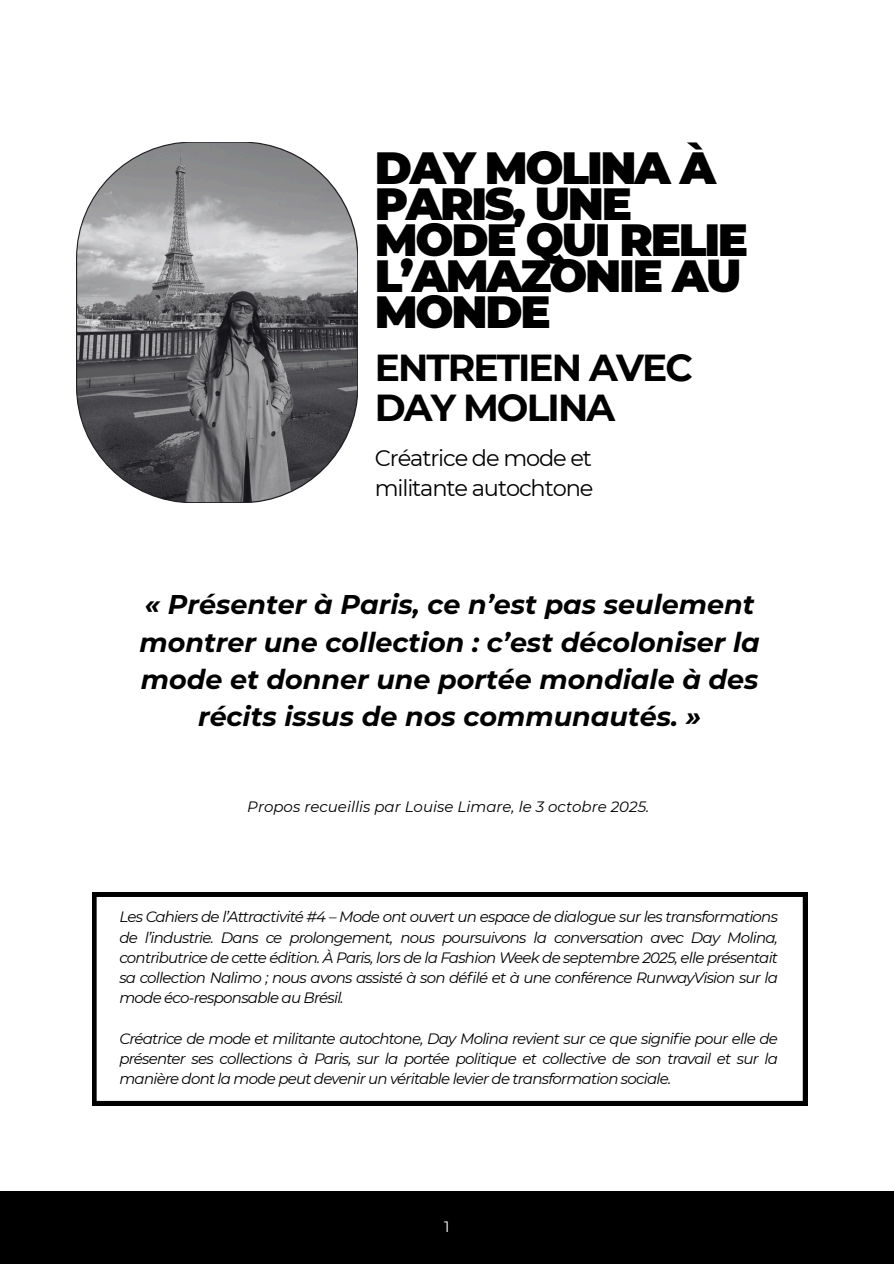
<style>
.page{position:relative;width:894px;height:1264px;background:#fff}
.page>*{position:absolute;margin:0;border:0;box-sizing:border-box;transform-origin:0 0}
.t1{font:900 45px/36px "Montserrat";letter-spacing:-.05em;color:#000}
.t2{font:700 37.5px/40.5px "Montserrat";letter-spacing:-.05em;color:#000}
.t3{font:italic 700 27px/37.2px "Montserrat";color:#000;text-align:center}
.t4{font:22.5px/30.5px "Montserrat";letter-spacing:-.05em;color:#000}
.t5{font:italic 15px/20.2px "Montserrat";letter-spacing:-.05em;color:#000;text-align:justify}
.t6{font:italic 15px "Montserrat";color:#000}
.t7{font:15px "Montserrat";color:#fff}
</style>
<div class="page">
<svg style="left:77px;top:142px;width:281px;height:361px;background:#8a8a8c"></svg>
<svg style="left:92px;top:892px;width:715px;height:213px"></svg>
<div style="left:0;top:1191px;width:893px;height:72px;background:#000"></div>
<h1 class="t1" style="left:374px;top:149px;width:375px">DAY MOLINA À<br>PARIS, UNE<br>MODE QUI RELIE<br>L’AMAZONIE AU<br>MONDE</h1>
<h2 class="t2" style="left:374px;top:347px;width:319px">ENTRETIEN AVEC<br>DAY MOLINA</h2>
<h3 class="t4" style="left:374px;top:442px;width:220px">Créatrice de mode et militante autochtone</h3>
<h3 class="t3" style="left:139px;top:586px;width:622px">« Présenter à Paris, ce n’est pas seulement montrer une collection : c’est décoloniser la mode et donner une portée mondiale à des récits issus de nos communautés. »</h3>
<p class="t6" style="left:247px;top:797px;width:403px">Propos recueillis par Louise Limare, le 3 octobre 2025.</p>
<p class="t5" style="left:119px;top:906px;width:660px">Les Cahiers de l’Attractivité #4 – Mode ont ouvert un espace de dialogue sur les transformations de l’industrie. Dans ce prolongement, nous poursuivons la conversation avec Day Molina, contributrice de cette édition. À Paris, lors de la Fashion Week de septembre 2025, elle présentait sa collection Nalimo ; nous avons assisté à son défilé et à une conférence RunwayVision sur la mode éco-responsable au Brésil.</p>
<p class="t5" style="left:119px;top:1028px;width:660px">Créatrice de mode et militante autochtone, Day Molina revient sur ce que signifie pour elle de présenter ses collections à Paris, sur la portée politique et collective de son travail et sur la manière dont la mode peut devenir un véritable levier de transformation sociale.</p>
<p class="t7" style="left:444px;top:1217px;width:7px">1</p>
</div>
